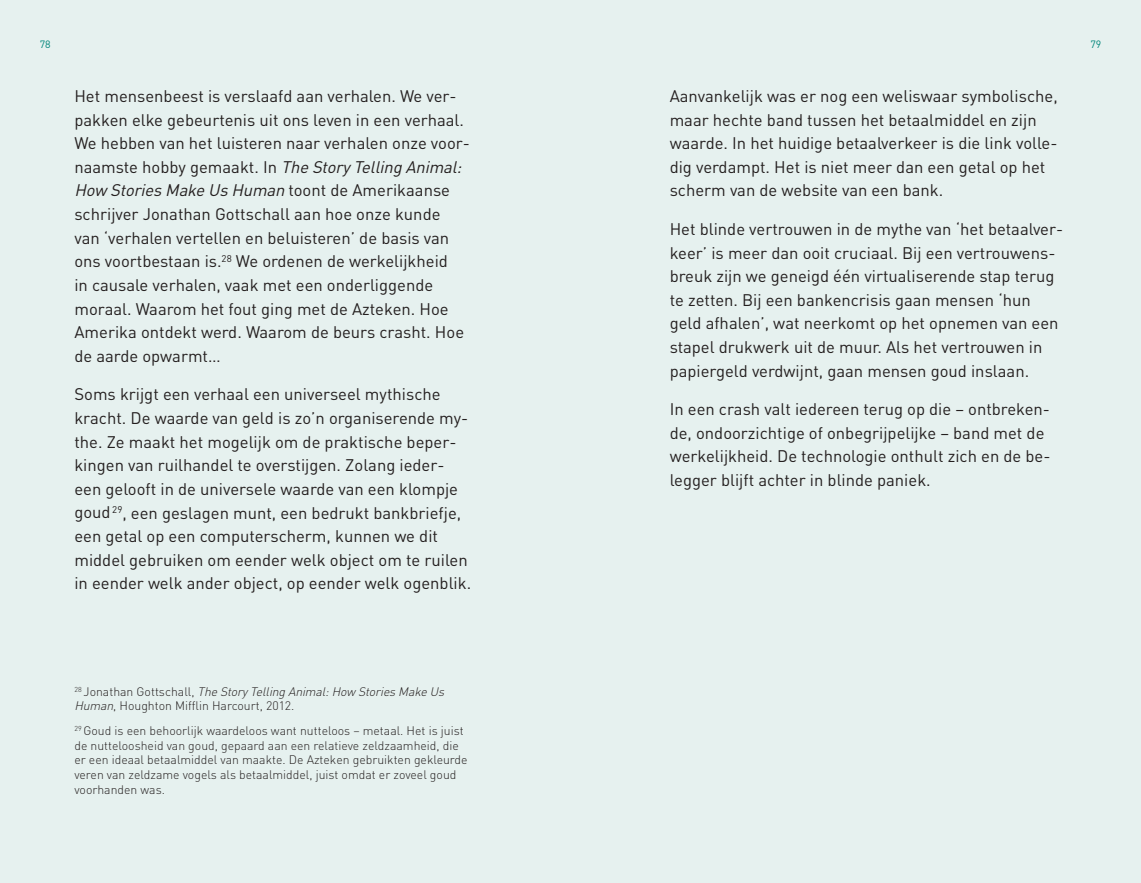
<style>
.page{position:relative;width:1141px;height:883px;background:#e6f1ef}
.page>*{position:absolute;margin:0;border:0;box-sizing:border-box;transform-origin:0 0}
.t1{font:16.62px/23.6px "DIN Pro";color:#241f1f}
.t2{font:300 12.25px/14.7px "DIN Pro";color:#241f1f}
.t3{font:10.5px "DIN Pro";color:#00867a}
.s1{font-style:italic}
</style>
<div class="page">
<p class="t3" style="left:40px;top:37px;width:12px">78</p>
<p class="t3" style="left:1090px;top:37px;width:12px">79</p>
<p class="t1" style="left:74px;top:83px;width:397px">Het mensenbeest is verslaafd aan verhalen. We ver&shy;pakken elke gebeurtenis uit ons leven in een verhaal.<br>We hebben van het luisteren naar verhalen onze voor&shy;naamste hobby gemaakt. In <span class="s1">TheStoryTelling Animal:<br>How StoriesMakeUsHuman</span> t o o n t d e A m e ri ka a n s e schrijver Jonathan Gottschall aan hoe onze kunde van ‘verhalen vertellen en beluisteren’ de basis van ons voortbestaan is.<sup>28</sup> We ordenen de werkelijkheid<br>in causale verhalen, vaak met een onderliggende moraal. Waarom het fout ging met de Azteken. Hoe Amerika ontdekt werd. Waarom de beurs crasht. Hoe de aarde opwarmt…</p>
<p class="t1" style="left:74px;top:382px;width:398px">Soms krijgt een verhaal een universeel mythische kracht. De waarde van geld is zo’n organiserende my&shy;the. Ze maakt het mogelijk om de praktische beper&shy;kingen van ruilhandel te overstijgen. Zolang ieder&shy;een gelooft in de universele waarde van een klompje goud <sup>29</sup>, een geslagen munt, een bedrukt bankbriefje, een getal op een computerscherm, kunnen we dit middel gebruiken om eender welk object om te ruilen in eender welk ander object, op eender welk ogenblik.</p>
<p class="t2" style="left:74px;top:683px;width:375px"><sup>2</sup> <sup>8</sup> J o n a t h a n G o t t s c h a l l , <span class="s1">TheStoryTelling Animal:How StoriesMakeUs<br>Human</span>, Houghton Mifflin Harcourt, 2012.</p>
<p class="t2" style="left:74px;top:723px;width:395px"><sup>29</sup> Goud is een behoorlijk waardeloos want nutteloos – metaal. Het is juist de nutteloosheid van goud, gepaard aan een relatieve zeldzaamheid, die er een ideaal betaalmiddel van maakte. De Azteken gebruikten gekleurde veren van zeldzame vogels als betaalmiddel, juist omdat er zoveel goud voorhanden was.</p>
<p class="t1" style="left:670px;top:83px;width:389px">Aanvankelijk was er nog een weliswaar symbolische, maar hechte band tussen het betaalmiddel en zijn waarde. In het huidige betaalverkeer is die link volle&shy;dig verdampt. Het is niet meer dan een getal op het scherm van de website van een bank.</p>
<p class="t1" style="left:670px;top:216px;width:395px">Het blinde vertrouwen in de mythe van ‘het betaalver&shy;keer’ is meer dan ooit cruciaal. Bij een vertrouwens&shy;breuk zijn we geneigd één virtualiserende stap terug te zetten. Bij een bankencrisis gaan mensen ‘hun geld afhalen’, wat neerkomt op het opnemen van een stapel drukwerk uit de muur. Als het vertrouwen in papiergeld verdwijnt, gaan mensen goud inslaan.</p>
<p class="t1" style="left:670px;top:397px;width:382px">In een crash valt iedereen terug op die – ontbreken&shy;de, ondoorzichtige of onbegrijpelijke – band met de werkelijkheid. De technologie onthult zich en de be&shy;legger blijft achter in blinde paniek.</p>
</div>
